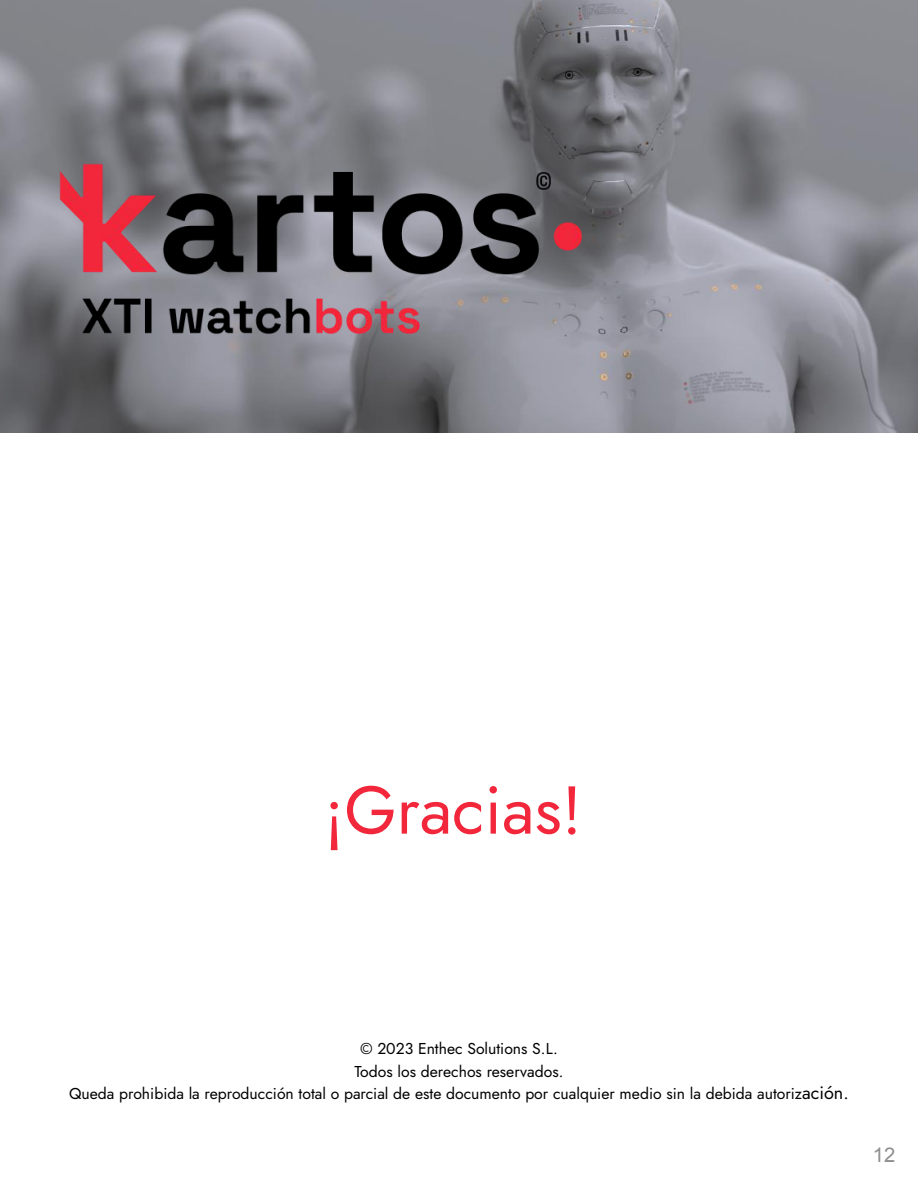
<style>
.page{position:relative;width:918px;height:1188px;background:#fff}
.page>*{position:absolute;margin:0;border:0;box-sizing:border-box;transform-origin:0 0}
.t1{font:67.5px "Jost";color:#f2273b}
.t2{font:20.25px "Arial";color:#8f8f8f}
.t3{font:15.75px/22.5px "Jost";color:#000;text-align:center}
.s1{font-size:18px}
</style>
<div class="page">
<img style="left:686px;top:0;width:232px;height:433px">
<img style="left:0;top:0;width:686px;height:433px">
<h1 class="t1" style="left:324px;top:770px;width:259px">¡Gracias!</h1>
<p class="t3" style="left:69px;top:1037px;width:781px">© 2023 Enthec Solutions S.L.<br>Todos los derechos reservados.<br>Queda prohibida la reproducción total o parcial de este documento por cualquier medio sin la debida autoriz<span class="s1">ación.</span></p>
<p class="t2" style="left:873px;top:1144px;width:24px">12</p>
</div>
